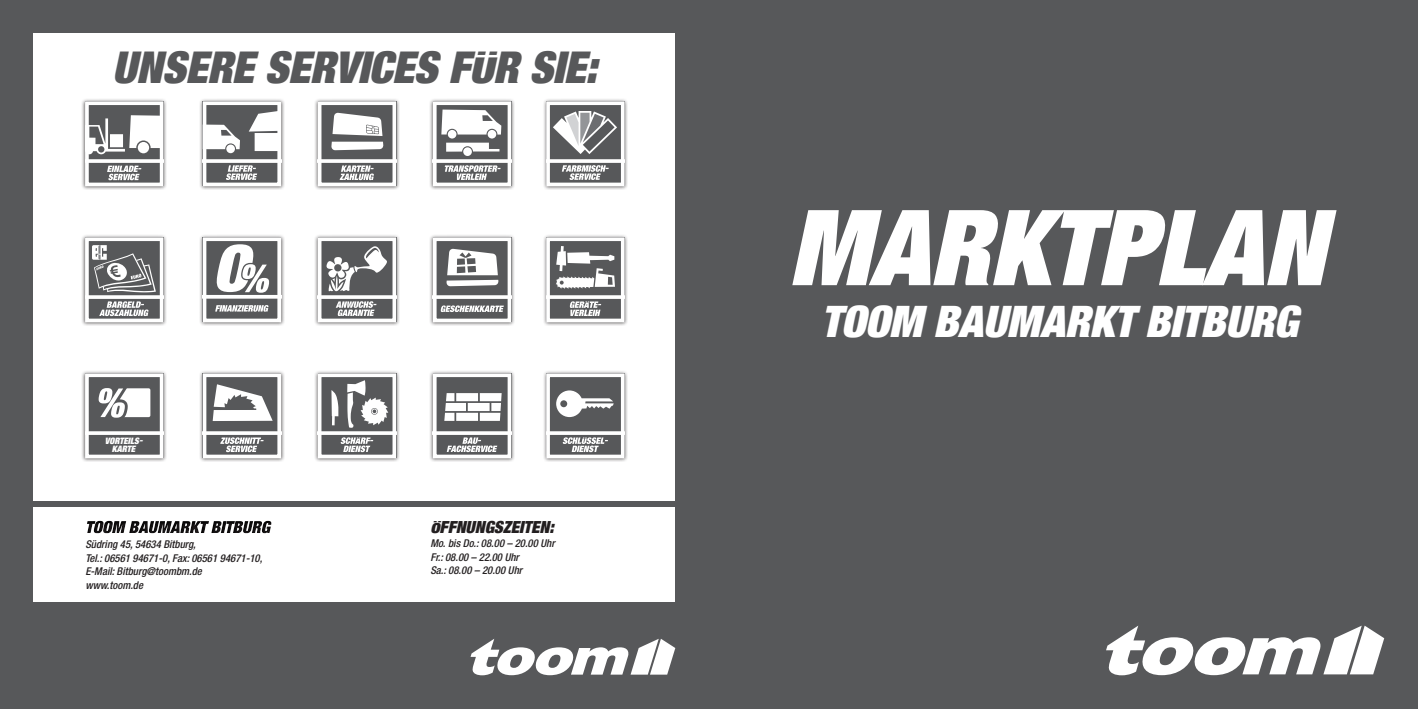
<style>
.page{position:relative;width:1418px;height:709px;background:#fff}
.page>*{position:absolute;margin:0;border:0;box-sizing:border-box;transform-origin:0 0}
.t1{font:105px "Toom Helvetica";letter-spacing:-.005em;color:#fff}
.t2{font:43.75px "Toom Helvetica";letter-spacing:-.005em;color:#57585a}
.t3{font:43.38px "Toom Helvetica";letter-spacing:-.005em;color:#fff}
.t4{font:16.62px "Toom Helvetica";color:#231f20}
.t5{font:italic 500 condensed 10.75px/13.8px "Helvetica Neue LT Pro";color:#231f20}
.t6{font:8.88px/8.1px "Toom Helvetica";color:#fff;text-align:center}
</style>
<div class="page">
<div style="left:0;top:0;width:1417px;height:709px;background:#57585a"></div>
<svg style="left:1106px;top:625px;width:278px;height:50px"></svg>
<svg style="left:470px;top:639px;width:205px;height:36px"></svg>
<div style="left:34px;top:507px;width:641px;height:95px;background:#fff"></div>
<div style="left:84px;top:519px;width:256px;height:16px;background:#231f20;opacity:.86"></div>
<div style="left:34px;top:34px;width:641px;height:467px;background:#fff"></div>
<div style="left:81px;top:97px;width:86px;height:93px;background:#231f20;opacity:.75"></div>
<div style="left:85px;top:101px;width:78px;height:85px;background:#57585a"></div>
<svg style="left:90px;top:115px;width:68px;height:65px"></svg>
<div style="left:85px;top:101px;width:78px;height:85px;border:4px solid #fff"></div>
<div style="left:81px;top:233px;width:86px;height:93px;background:#231f20;opacity:.75"></div>
<div style="left:85px;top:237px;width:78px;height:85px;background:#57585a"></div>
<svg style="left:90px;top:295px;width:68px;height:4px"></svg>
<svg style="left:99px;top:301px;width:50px;height:15px"></svg>
<svg style="left:92px;top:245px;width:64px;height:47px"></svg>
<div style="left:85px;top:237px;width:78px;height:85px;border:4px solid #fff"></div>
<div style="left:314px;top:97px;width:86px;height:93px;background:#231f20;opacity:.75"></div>
<div style="left:318px;top:101px;width:78px;height:85px;background:#57585a"></div>
<svg style="left:323px;top:159px;width:68px;height:4px"></svg>
<svg style="left:331px;top:113px;width:52px;height:67px"></svg>
<div style="left:318px;top:101px;width:78px;height:85px;border:4px solid #fff"></div>
<div style="left:429px;top:369px;width:86px;height:93px;background:#231f20;opacity:.75"></div>
<div style="left:433px;top:373px;width:78px;height:85px;background:#57585a"></div>
<svg style="left:438px;top:431px;width:68px;height:4px"></svg>
<svg style="left:444px;top:393px;width:57px;height:59px"></svg>
<div style="left:433px;top:373px;width:78px;height:85px;border:4px solid #fff"></div>
<div style="left:429px;top:233px;width:86px;height:93px;background:#231f20;opacity:.75"></div>
<div style="left:433px;top:237px;width:78px;height:85px;background:#57585a"></div>
<svg style="left:438px;top:295px;width:68px;height:4px"></svg>
<svg style="left:440px;top:249px;width:64px;height:63px"></svg>
<div style="left:433px;top:237px;width:78px;height:85px;border:4px solid #fff"></div>
<div style="left:81px;top:369px;width:86px;height:93px;background:#231f20;opacity:.75"></div>
<div style="left:85px;top:373px;width:78px;height:85px;background:#57585a"></div>
<svg style="left:90px;top:431px;width:68px;height:4px"></svg>
<svg style="left:99px;top:388px;width:51px;height:30px"></svg>
<div style="left:85px;top:373px;width:78px;height:85px;border:4px solid #fff"></div>
<div style="left:542px;top:369px;width:86px;height:93px;background:#231f20;opacity:.75"></div>
<div style="left:546px;top:373px;width:78px;height:85px;background:#57585a"></div>
<svg style="left:551px;top:431px;width:68px;height:4px"></svg>
<svg style="left:556px;top:390px;width:57px;height:62px"></svg>
<div style="left:546px;top:373px;width:78px;height:85px;border:4px solid #fff"></div>
<div style="left:199px;top:233px;width:86px;height:93px;background:#231f20;opacity:.75"></div>
<div style="left:203px;top:237px;width:78px;height:85px;background:#57585a"></div>
<svg style="left:208px;top:295px;width:68px;height:4px"></svg>
<svg style="left:215px;top:244px;width:55px;height:68px"></svg>
<div style="left:203px;top:237px;width:78px;height:85px;border:4px solid #fff"></div>
<div style="left:199px;top:97px;width:86px;height:93px;background:#231f20;opacity:.75"></div>
<div style="left:203px;top:101px;width:78px;height:85px;background:#57585a"></div>
<svg style="left:208px;top:111px;width:68px;height:69px"></svg>
<div style="left:203px;top:101px;width:78px;height:85px;border:4px solid #fff"></div>
<div style="left:314px;top:233px;width:86px;height:93px;background:#231f20;opacity:.75"></div>
<div style="left:318px;top:237px;width:78px;height:85px;background:#57585a"></div>
<svg style="left:323px;top:295px;width:68px;height:4px"></svg>
<svg style="left:326px;top:246px;width:61px;height:70px"></svg>
<div style="left:318px;top:237px;width:78px;height:85px;border:4px solid #fff"></div>
<div style="left:429px;top:97px;width:86px;height:93px;background:#231f20;opacity:.75"></div>
<div style="left:433px;top:101px;width:78px;height:85px;background:#57585a"></div>
<svg style="left:438px;top:159px;width:68px;height:4px"></svg>
<svg style="left:441px;top:110px;width:60px;height:70px"></svg>
<div style="left:433px;top:101px;width:78px;height:85px;border:4px solid #fff"></div>
<div style="left:542px;top:97px;width:86px;height:93px;background:#231f20;opacity:.75"></div>
<div style="left:546px;top:101px;width:78px;height:85px;background:#57585a"></div>
<svg style="left:551px;top:159px;width:68px;height:4px"></svg>
<svg style="left:553px;top:111px;width:64px;height:69px"></svg>
<div style="left:546px;top:101px;width:78px;height:85px;border:4px solid #fff"></div>
<div style="left:542px;top:233px;width:86px;height:93px;background:#231f20;opacity:.75"></div>
<div style="left:546px;top:237px;width:78px;height:85px;background:#57585a"></div>
<svg style="left:551px;top:295px;width:68px;height:4px"></svg>
<svg style="left:556px;top:246px;width:59px;height:70px"></svg>
<div style="left:546px;top:237px;width:78px;height:85px;border:4px solid #fff"></div>
<div style="left:314px;top:369px;width:86px;height:93px;background:#231f20;opacity:.75"></div>
<div style="left:318px;top:373px;width:78px;height:85px;background:#57585a"></div>
<svg style="left:323px;top:431px;width:68px;height:4px"></svg>
<svg style="left:331px;top:380px;width:57px;height:72px"></svg>
<div style="left:318px;top:373px;width:78px;height:85px;border:4px solid #fff"></div>
<div style="left:199px;top:369px;width:86px;height:93px;background:#231f20;opacity:.75"></div>
<div style="left:203px;top:373px;width:78px;height:85px;background:#57585a"></div>
<svg style="left:208px;top:431px;width:68px;height:4px"></svg>
<svg style="left:213px;top:384px;width:60px;height:68px"></svg>
<div style="left:203px;top:373px;width:78px;height:85px;border:4px solid #fff"></div>
<h2 class="t2" style="left:112px;top:49px;width:486px">UNSERE SERVICES FÜR SIE:</h2>
<p class="t6" style="left:105px;top:437px;width:40px">VORTEILS-<br>KARTE</p>
<p class="t5" style="left:85px;top:537px;width:178px">Südring 45, 54634 Bitburg,<br>Tel.: 06561 94671-0, Fax: 06561 94671-10,<br>E-Mail: Bitburg@toombm.de www.toom.de</p>
<h3 class="t4" style="left:430px;top:520px;width:125px">ÖFFNUNGSZEITEN:</h3>
<p class="t5" style="left:430px;top:536px;width:126px">Mo. bis Do.: 08.00 – 20.00 Uhr<br>Fr.: 08.00 – 22.00 Uhr<br>Sa.: 08.00 – 20.00 Uhr</p>
<h1 class="t1" style="left:788px;top:203px;width:538px">MARKTPLAN</h1>
<h3 class="t3" style="left:821px;top:303px;width:478px">TOOM BAUMARKT BITBURG</h3>
</div>
